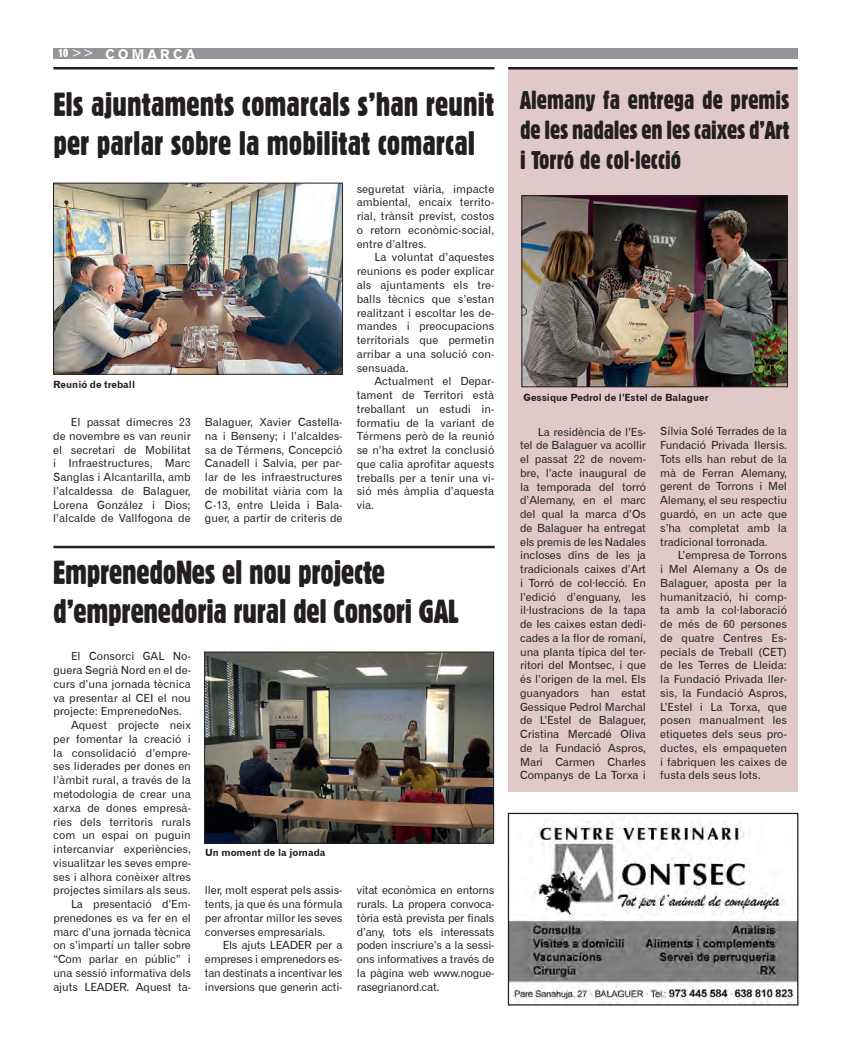
<style>
.page{position:relative;width:851px;height:1053px;background:#fff}
.page>*{position:absolute;margin:0;border:0;box-sizing:border-box;transform-origin:0 0}
.t1{font:32.5px/39px "Gothic 821 Condensed BT";color:#231f20}
.t2{font:25px/30px "Gothic 821 Condensed BT";letter-spacing:-.005em;color:#231f20;text-align:justify}
.t3{font:13.75px "Gothic 725 BT Black A";letter-spacing:.25em;color:#fff}
.t4{font:11.25px/13.8px "Gothic 720 BT Roman B";color:#231f20;text-align:justify}
.t5{font:10px "Gothic 720 BT Bold B";color:#231f20}
.s1{font-family:"Gothic 821 Condensed BT";font-size:11.25px}
.s2{font-family:"Gothic 720 BT Roman B"}
</style>
<div class="page">
<div style="left:53px;top:48px;width:744px;height:10px;background:#939598"></div>
<img style="left:55px;top:185px;width:285px;height:187px">
<div style="left:53px;top:183px;width:289px;height:191px;border:1px solid #231f20"></div>
<div style="left:508px;top:69px;width:289px;height:723px;background:#e0c9c8"></div>
<hr style="left:53px;top:545px;width:441px;height:3px;background:#231f20">
<img style="left:206px;top:653px;width:285px;height:188px">
<div style="left:204px;top:651px;width:289px;height:192px;border:1px solid #231f20"></div>
<img style="left:523px;top:197px;width:262px;height:188px">
<div style="left:521px;top:195px;width:266px;height:192px;border:1px solid #231f20"></div>
<img style="left:509px;top:814px;width:287px;height:189px">
<div style="left:507px;top:812px;width:291px;height:193px;border:1px solid #231f20"></div>
<hr style="left:53px;top:67px;width:441px;height:2px;background:#231f20">
<hr style="left:508px;top:67px;width:289px;height:2px;background:#231f20">
<p class="t3" style="left:58px;top:45px;width:138px"><span class="s1">10</span><span class="s2">&gt;&gt;</span> COMARCA</p>
<p class="t1" style="left:53px;top:84px;width:442px">Els ajuntaments comarcals s’han reunit per parlar sobre la mobilitat comarcal</p>
<p class="t5" style="left:53px;top:378px;width:84px">Reunió de treball</p>
<p class="t4" style="left:53px;top:415px;width:139px;text-indent:18px">El passat dimecres 23 de novembre es van reunir el secretari de Mobilitat i Infraestructures, Marc Sanglas i Alcantarilla, amb l’alcaldessa de Balaguer, Lorena González i Dios; l’alcalde de Vallfogona de</p>
<p class="t4" style="left:205px;top:415px;width:139px">Balaguer, Xavier Castella&shy;na i Benseny; i l’alcaldes&shy;sa de Térmens, Concepció Canadell i Salvia, per par&shy;lar de les infraestructures de mobilitat viària com la C-13, entre Lleida i Bala&shy;guer, a partir de criteris de</p>
<p class="t4" style="left:356px;top:182px;width:139px">seguretat viària, impacte ambiental, encaix territo&shy;rial, trànsit previst, costos o retorn econòmic-social, entre d’altres.</p>
<p class="t4" style="left:356px;top:250px;width:139px;text-indent:18px">La voluntat d’aquestes reunions es poder explicar als ajuntaments els tre&shy;balls tècnics que s’estan realitzant i escoltar les de&shy;mandes i preocupacions territorials que permetin arribar a una solució con&shy;sensuada.</p>
<p class="t4" style="left:356px;top:374px;width:139px;text-indent:18px">Actualment el Depar&shy;tament de Territori està treballant un estudi in&shy;formatiu de la variant de Térmens però de la reunió se n’ha extret la conclusió que calia aprofitar aquests treballs per a tenir una vi&shy;sió més àmplia d’aquesta via.</p>
<p class="t1" style="left:53px;top:553px;width:333px">EmprenedoNes el nou projecte</p>
<p class="t1" style="left:53px;top:592px;width:407px">d’emprenedoria rural del Consori GAL</p>
<p class="t4" style="left:53px;top:649px;width:139px;text-indent:18px">El Consorci GAL No&shy;guera Segrià Nord en el de&shy;curs d’una jornada tècnica va presentar al CEI el nou projecte: EmprenedoNes.</p>
<p class="t4" style="left:53px;top:718px;width:139px;text-indent:18px">Aquest projecte neix per fomentar la creació i la consolidació d’empre&shy;ses liderades per dones en l’àmbit rural, a través de la metodologia de crear una xarxa de dones empresà&shy;ries dels territoris rurals com un espai on puguin intercanviar experiències, visualitzar les seves empre&shy;ses i alhora conèixer altres projectes similars als seus.</p>
<p class="t4" style="left:53px;top:897px;width:139px;text-indent:18px">La presentació d’Em&shy;prenedones es va fer en el marc d’una jornada tècnica on s’impartí un taller sobre “Com parlar en públic” i una sessió informativa dels ajuts LEADER. Aquest ta-</p>
<p class="t5" style="left:205px;top:846px;width:122px">Un moment de la jornada</p>
<p class="t4" style="left:205px;top:883px;width:139px">ller, molt esperat pels assis&shy;tents, ja que és una fórmula per afrontar millor les seves converses empresarials.</p>
<p class="t4" style="left:205px;top:938px;width:139px;text-indent:18px">Els ajuts LEADER per a empreses i emprenedors es&shy;tan destinats a incentivar les inversions que generin acti-</p>
<p class="t4" style="left:357px;top:883px;width:139px">vitat econòmica en entorns rurals. La propera convoca&shy;tòria està prevista per finals d’any, tots els interessats poden inscriure’s a la sessi&shy;ons informatives a través de la pàgina web www.nogue&shy;rasegrianord.cat.</p>
<p class="t2" style="left:520px;top:85px;width:271px">Alemany fa entrega de premis de les nadales en les caixes d’Art i Torró de col·lecció</p>
<p class="t5" style="left:523px;top:391px;width:186px">Gessique Pedrol de l’Estel de Balaguer</p>
<p class="t4" style="left:520px;top:424px;width:127px;text-indent:18px">La residència de l’Es&shy;tel de Balaguer va acollir el passat 22 de novem&shy;bre, l’acte inaugural de la temporada del torró d’Alemany, en el marc del qual la marca d’Os de Balaguer ha entregat els premis de les Nadales incloses dins de les ja tradicionals caixes d’Art i Torró de col·lecció. En l’edició d’enguany, les il·lustracions de la tapa de les caixes estan dedi&shy;cades a la flor de romaní, una planta típica del ter&shy;ritori del Montsec, i que és l’origen de la mel. Els guanyadors han estat Gessique Pedrol Marchal de L’Estel de Balaguer, Cristina Mercadé Oliva de la Fundació Aspros, Mari Carmen Charles Companys de La Torxa i</p>
<p class="t4" style="left:660px;top:424px;width:128px">Sílvia Solé Terrades de la Fundació Privada Ilersis.<br>Tots ells han rebut de la mà de Ferran Alemany, gerent de Torrons i Mel Alemany, el seu respectiu guardó, en un acte que s’ha completat amb la tradicional torronada.</p>
<p class="t4" style="left:660px;top:548px;width:128px;text-indent:18px">L’empresa de Torrons i Mel Alemany a Os de Balaguer, aposta per la humanització, hi comp&shy;ta amb la col·laboració de més de 60 persones de quatre Centres Es&shy;pecials de Treball (CET) de les Terres de Lleida: la Fundació Privada ller&shy;sis, la Fundació Aspros, L’Estel i La Torxa, que posen manualment les etiquetes dels seus pro&shy;ductes, els empaqueten i fabriquen les caixes de fusta dels seus lots.</p>
</div>
